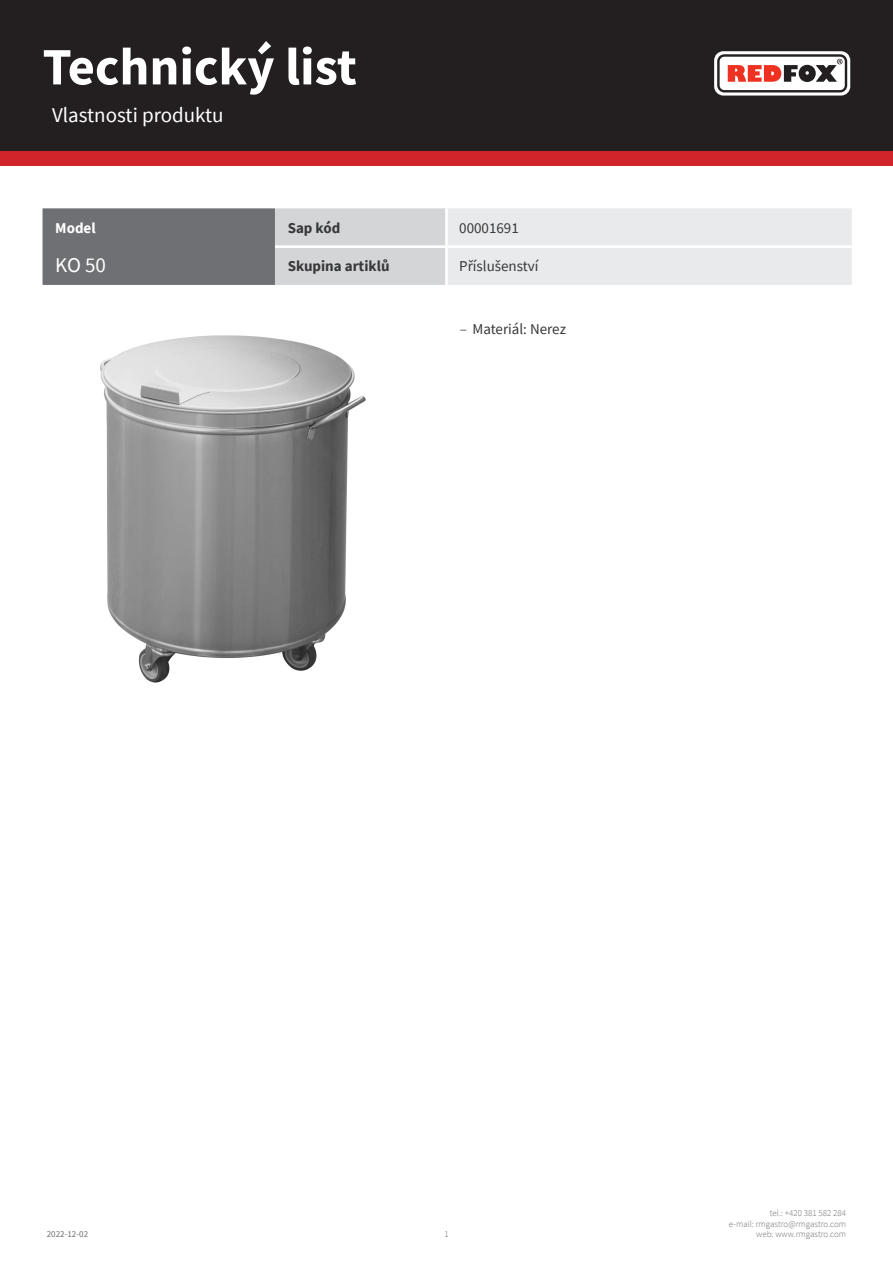
<style>
.page{position:relative;width:893px;height:1263px;background:#fff}
.page>*{position:absolute;margin:0;border:0;box-sizing:border-box;transform-origin:0 0}
.t1{font:700 52.5px "Source Sans Pro";color:#fff}
.kapitola{font:21px "Source Sans Pro";color:#fff}
.tabulka_-_headline{font:21px "Source Sans Pro";color:#fff}
.tabulka_-_text{font:15px "Source Sans Pro";color:#383839}
.tabulka_-_text-2{font:700 15px "Source Sans Pro";color:#383839}
.tabulka_-_text-3{font:700 15px "Source Sans Pro";color:#fff}
.t2{font:300 9px/10.8px "Source Sans Pro";color:#6f7073;text-align:right}
.t3{font:9px "Source Sans Pro";color:#6f7073}
.s1{font-weight:300}
</style>
<div class="page">
<div style="left:0;top:0;width:893px;height:166px;background:#d1232a"></div>
<div style="left:0;top:0;width:893px;height:151px;background:#231f20"></div>
<svg style="left:714px;top:51px;width:136px;height:45px"></svg>
<img style="left:100px;top:335px;width:266px;height:348px">
<svg style="left:43px;top:208px;width:809px;height:77px;background:#c0c1c3"></svg>
<hr style="left:445px;top:208px;width:3px;height:37px;background:#fff">
<hr style="left:275px;top:245px;width:171px;height:3px;background:#fff">
<hr style="left:446px;top:245px;width:406px;height:3px;background:#fff">
<hr style="left:445px;top:248px;width:3px;height:37px;background:#fff">
<h1 class="t1" style="left:43px;top:31px;width:316px">Technický list</h1>
<p class="kapitola" style="left:52px;top:101px;width:173px">Vlastnosti produktu</p>
<p class="tabulka_-_text-3" style="left:55px;top:218px;width:42px">Model</p>
<p class="tabulka_-_text-2" style="left:288px;top:218px;width:54px">Sap kód</p>
<p class="tabulka_-_text" style="left:459px;top:219px;width:61px">00001691</p>
<p class="tabulka_-_headline" style="left:55px;top:251px;width:52px">KO 50</p>
<p class="tabulka_-_text-2" style="left:288px;top:256px;width:103px">Skupina artiklů</p>
<p class="tabulka_-_text" style="left:459px;top:257px;width:81px">Příslušenství</p>
<p class="tabulka_-_text" style="left:460px;top:320px;width:108px"><span class="s1">–</span> Materiál: Nerez</p>
<p class="t3" style="left:47px;top:1229px;width:43px">2022-12-02</p>
<p class="t2" style="left:444px;top:1229px;width:6px">1</p>
<p class="t2" style="left:729px;top:1207px;width:119px">tel.: +420 381 582 284<br>e-mail: rmgastro@rmgastro.com web: www.rmgastro.com</p>
</div>
